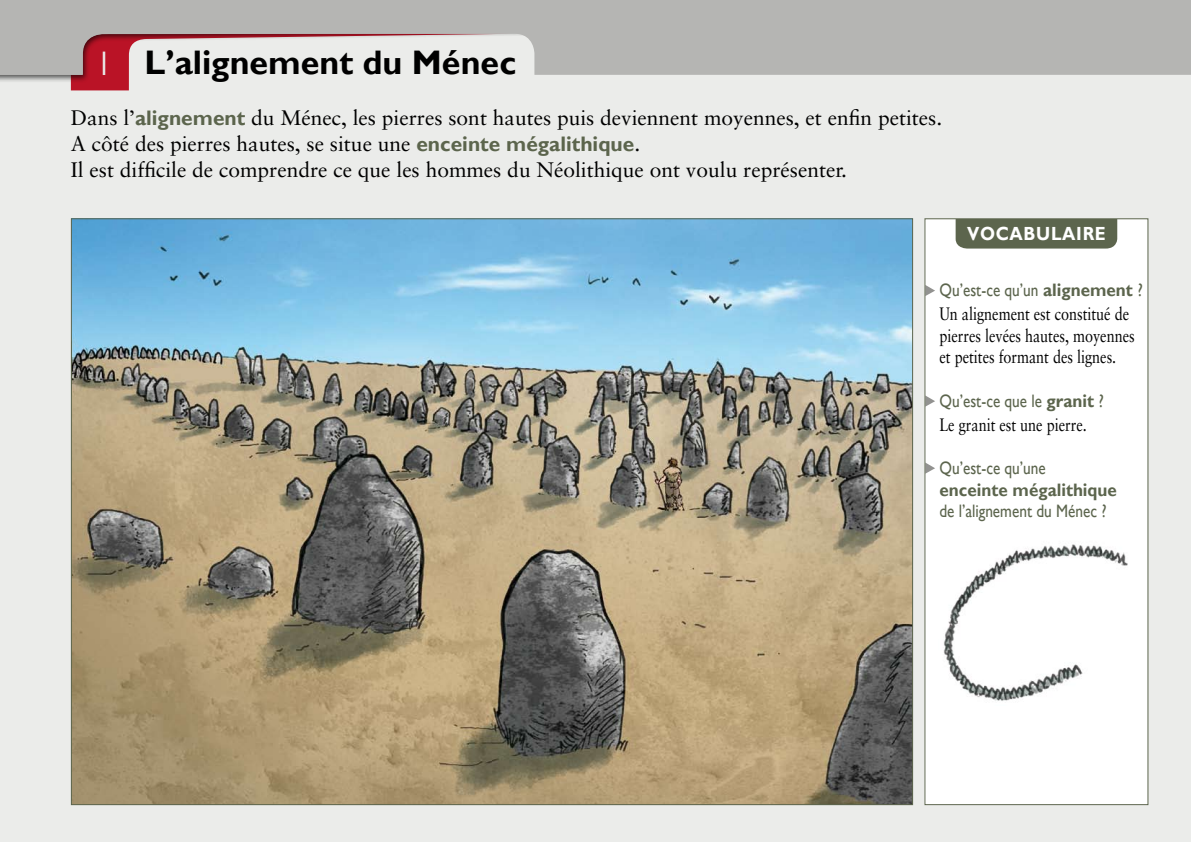
<style>
.page{position:relative;width:1191px;height:842px;background:#ebecea}
.page>*{position:absolute;margin:0;border:0;box-sizing:border-box;transform-origin:0 0}
.t1{font:700 34px "Gill Sans";color:#000}
.t2{font:34px "Gill Sans";color:#ebecea;scale:.7 1}
.t3{font:21px/26px "Sabon";color:#000}
.t4{font:700 19px "Gill Sans";letter-spacing:.04em;color:#fff;scale:.9 1}
.t5{font:18px/21.6px "Sabon";color:#000;scale:.8 1}
.t6{font:18px "Gill Sans";color:#5c654d;scale:.85 1}
.t7{font:700 18px "Gill Sans";color:#5c654d;scale:.95 1}
.s1{font-family:"Gill Sans";font-weight:700;color:#5c654d}
.s2{font-weight:700}
</style>
<div class="page">
<div style="left:0;top:0;width:1191px;height:94px;background:#000;opacity:.65"></div>
<svg style="left:0;top:0;width:1191px;height:75px;fill:#b5b5b3"></svg>
<img style="left:73px;top:220px;width:838px;height:583px">
<div style="left:925px;top:219px;width:223px;height:586px;background:#fff"></div>
<svg style="left:926px;top:285px;width:9px;height:11px"></svg>
<svg style="left:926px;top:396px;width:9px;height:10px"></svg>
<svg style="left:926px;top:463px;width:9px;height:11px"></svg>
<div style="left:955px;top:220px;width:162px;height:29px;background:#5c654d"></div>
<div style="left:924px;top:218px;width:224px;height:587px;border:1px solid #5c654d"></div>
<img style="left:944px;top:544px;width:184px;height:157px">
<h1 class="t1" style="left:145px;top:43px;width:373px">L’alignement du Ménec</h1>
<p class="t3" style="left:71px;top:104px;width:872px">Dans l’<span class="s1">alignement</span> du Ménec, les pierres sont hautes puis deviennent moyennes, et enfin petites.<br>A côté des pierres hautes, se situe une <span class="s1">enceinte mégalithique</span>.<br>Il est difficile de comprendre ce que les hommes du Néolithique ont voulu représenter.</p>
<h1 class="t2" style="left:98px;top:43px;width:19px">1</h1>
<p class="t4" style="left:967px;top:223px;width:156px">vocabulaire</p>
<p class="t6" style="left:939px;top:279px;width:241px">Qu’est-ce qu’un <span class="s2">alignement</span> ?</p>
<p class="t5" style="left:939px;top:303px;width:245px">Un alignement est constitué de pierres levées hautes, moyennes et petites formant des lignes.</p>
<p class="t6" style="left:939px;top:390px;width:195px">Qu’est-ce que le <span class="s2">granit</span> ?</p>
<p class="t5" style="left:939px;top:414px;width:186px">Le granit est une pierre.</p>
<p class="t6" style="left:939px;top:458px;width:127px">Qu’est-ce qu’une</p>
<p class="t7" style="left:939px;top:479px;width:188px">enceinte mégalithique</p>
<p class="t6" style="left:939px;top:501px;width:198px">de l’alignement du Ménec ?</p>
</div>
